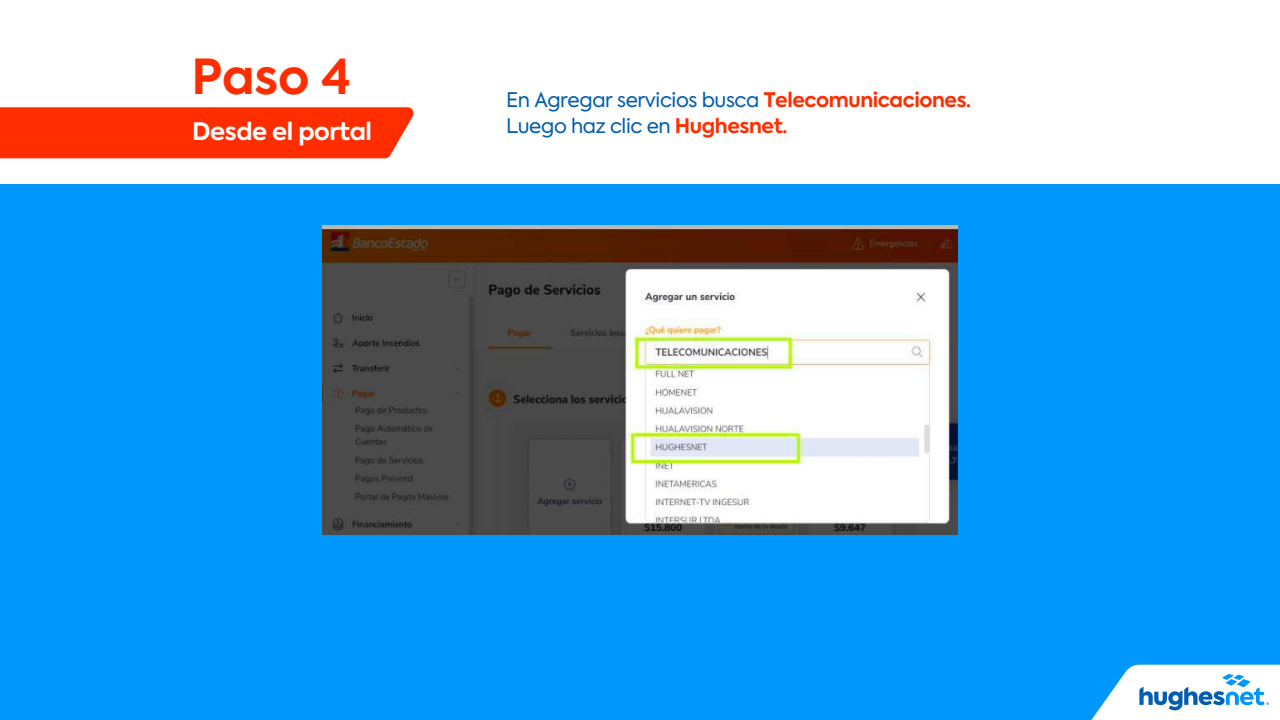
<style>
.page{position:relative;width:1280px;height:720px;background:#fff}
.page>*{position:absolute;margin:0;border:0;box-sizing:border-box;transform-origin:0 0}
.t1{font:700 48px "Axiforma";color:#ff2d00}
.t2{font:700 24px "Axiforma";letter-spacing:-.02em;color:#fff}
.t3{font:20px/26px "Axiforma";letter-spacing:-.02em;color:#005db0}
.s1{font-weight:700;color:#ff2d00}
</style>
<div class="page">
<div style="left:0;top:184px;width:1280px;height:536px;background:#0097fd"></div>
<svg style="left:1091px;top:665px;width:189px;height:55px;background:#c3e2f8"></svg>
<img style="left:322px;top:226px;width:636px;height:308px">
<div style="left:0;top:107px;width:414px;height:51px;background:#ff2d00"></div>
<h1 class="t1" style="left:191px;top:44px;width:161px">Paso 4</h1>
<p class="t2" style="left:192px;top:115px;width:181px">Desde el portal</p>
<p class="t3" style="left:506px;top:87px;width:467px">En Agregar servicios busca <span class="s1">Telecomunicaciones.<br></span>Luego haz clic en <span class="s1">Hughesnet.</span></p>
</div>
